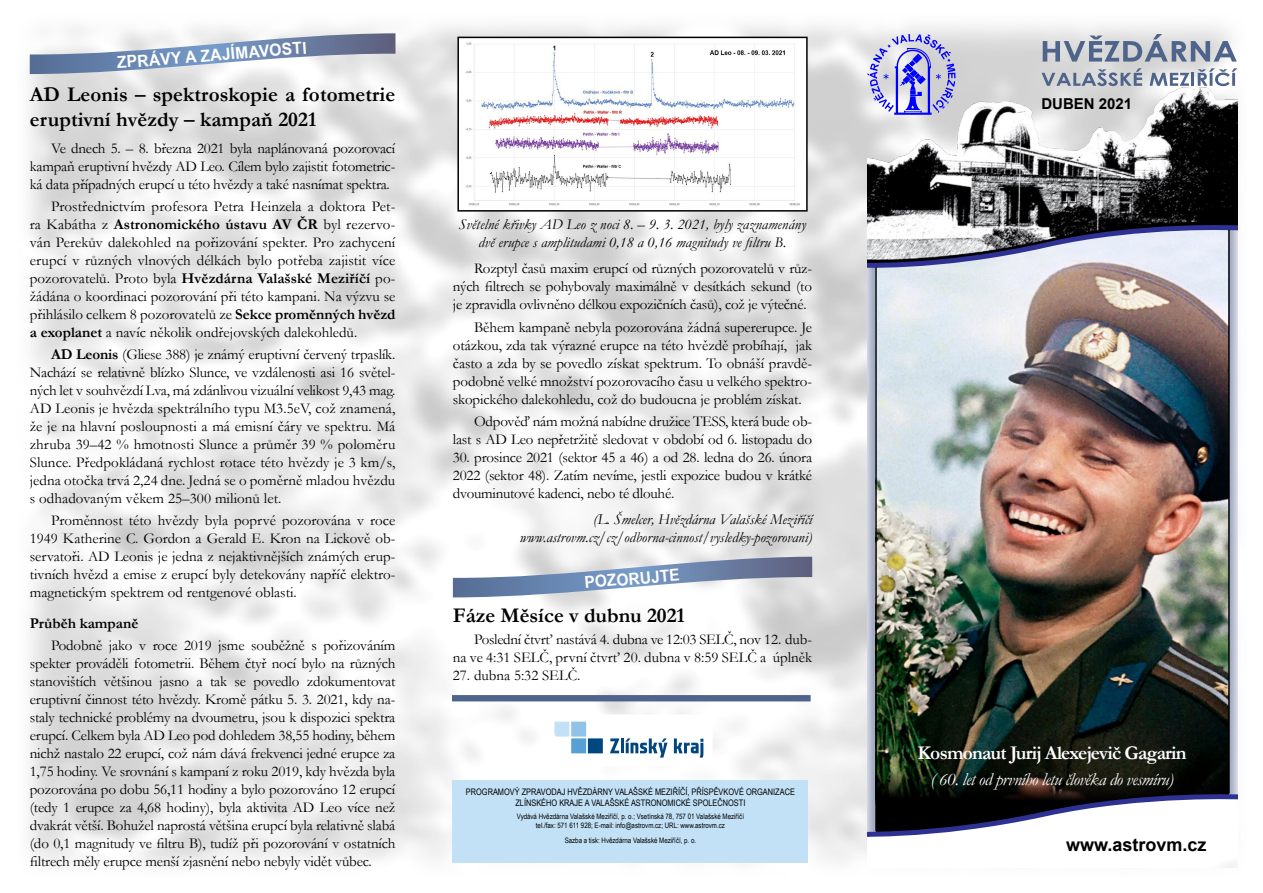
<style>
.page{position:relative;width:1263px;height:893px;background:#fff}
.page>*{position:absolute;margin:0;border:0;box-sizing:border-box;transform-origin:0 0}
.t1{font:700 21px/25.2px "Garamond";letter-spacing:.005em;color:#000}
.t2{font:700 19.5px "Garamond";letter-spacing:-.04em;color:#fff}
.t3{font:italic 18px "Garamond";letter-spacing:-.025em;color:#fff}
.t4{font:700 18px "Arial";color:#000}
.t5{font:700 16.5px "Arial Narrow";color:#fff;scale:1.16 1}
.t6{font:700 16.5px "Arial Narrow";color:#fff;scale:1.14 1}
.t7{font:15px/18px "Garamond";letter-spacing:-.015em;color:#000;text-align:justify}
.t8{font:italic 15px/18px "Garamond";letter-spacing:.005em;color:#000;text-align:right}
.t9{font:700 15px "Garamond";color:#000}
.t10{font:700 15px "Arial";color:#000}
.t11{font:9px/10.8px "Arial Narrow";color:#000;text-align:center}
.t12{font:7.5px/9px "Arial Narrow";color:#000;text-align:center}
.s1{font-weight:700}
</style>
<div class="page">
<img style="left:28px;top:25px;width:1210px;height:843px">
<img style="left:867px;top:270px;width:370px;height:517px">
<div style="left:549px;top:715px;width:163px;height:50px;background:#fff"></div>
<svg style="left:554px;top:722px;width:15px;height:15px"></svg>
<div style="left:571px;top:722px;width:15px;height:15px;background:#8fc3ea"></div>
<div style="left:571px;top:738px;width:15px;height:15px;background:#56a0d3"></div>
<div style="left:588px;top:738px;width:15px;height:15px;background:#00467f"></div>
<svg style="left:610px;top:738px;width:9px;height:15px"></svg>
<hr style="left:621px;top:738px;width:3px;height:15px;background:#00467f">
<svg style="left:625px;top:738px;width:42px;height:19px"></svg>
<svg style="left:674px;top:738px;width:29px;height:20px"></svg>
<div style="left:453px;top:780px;width:355px;height:83px;background:#c2e1f6"></div>
<div style="left:453px;top:695px;width:358px;height:6px;background:#4f648a"></div>
<svg style="left:453px;top:557px;width:359px;height:40px"></svg>
<img style="left:877px;top:270px;width:351px;height:488px">
<img style="left:867px;top:87px;width:370px;height:130px">
<svg style="left:867px;top:34px;width:88px;height:81px;background:#aeaee5"></svg>
<svg style="left:1043px;top:34px;width:194px;height:28px;background:#abb2c0"></svg>
<svg style="left:1041px;top:68px;width:101px;height:18px;background:#a9b0bd"></svg>
<svg style="left:1149px;top:68px;width:88px;height:18px"></svg>
<svg style="left:867px;top:217px;width:370px;height:53px;background:#a6a8b5"></svg>
<hr style="left:1228px;top:230px;width:2px;height:563px;background:#000">
<hr style="left:875px;top:267px;width:2px;height:564px;background:#000">
<svg style="left:876px;top:758px;width:352px;height:29px;background:#13190e"></svg>
<svg style="left:867px;top:787px;width:370px;height:80px"></svg>
<svg style="left:30px;top:33px;width:365px;height:41px"></svg>
<div style="left:458px;top:37px;width:349px;height:174px;background:#fff"></div>
<img style="left:465px;top:42px;width:335px;height:164px">
<div style="left:457px;top:37px;width:351px;height:175px;border:2px solid #000"></div>
<p class="t5" style="left:116px;top:50px;width:48px;rotate:-4deg">ZPRÁV</p>
<p class="t5" style="left:170px;top:46px;width:78px;rotate:-5deg">Y A ZAJÍMA</p>
<p class="t5" style="left:258px;top:39px;width:43px;rotate:-4deg">VOSTI</p>
<h1 class="t1" style="left:30px;top:82px;width:367px">AD Leonis – spektroskopie a fotometrie eruptivní hvězdy – kampaň 2021</h1>
<p class="t7" style="left:30px;top:139px;width:367px;text-indent:21px">Ve dnech 5. – 8. března 2021 byla naplánovaná pozorovací kampaň eruptivní hvězdy AD Leo. Cílem bylo zajistit fotometric&shy;ká data případných erupcí u této hvězdy a také nasnímat spektra.</p>
<p class="t7" style="left:30px;top:197px;width:367px;text-indent:21px">Prostřednictvím profesora Petra Heinzela a doktora Pet&shy;ra Kabátha z <span class="s1">Astronomického ústavu AV ČR</span> byl rezervo&shy;ván Perekův dalekohled na pořizování spekter. Pro zachycení erupcí v různých vlnových délkách bylo potřeba zajistit více pozorovatelů. Proto byla <span class="s1">Hvězdárna Valašské Meziříčí</span> po&shy;žádána o koordinaci pozorování při této kampani. Na výzvu se přihlásilo celkem 8 pozorovatelů ze <span class="s1">Sekce proměnných hvězd a exoplanet</span> a navíc několik ondřejovských dalekohledů.</p>
<p class="t7" style="left:30px;top:345px;width:367px;text-indent:21px"><span class="s1">AD Leonis</span> (Gliese 388) je známý eruptivní červený trpaslík.<br>Nachází se relativně blízko Slunce, ve vzdálenosti asi 16 světel&shy;ných let v souhvězdí Lva, má zdánlivou vizuální velikost 9,43 mag.<br>AD Leonis je hvězda spektrálního typu M3.5eV, což znamená, že je na hlavní posloupnosti a má emisní čáry ve spektru. Má zhruba 39–42 % hmotnosti Slunce a průměr 39 % poloměru Slunce. Předpokládaná rychlost rotace této hvězdy je 3 km/s, jedna otočka trvá 2,24 dne. Jedná se o poměrně mladou hvězdu s odhadovaným věkem 25–300 milionů let.</p>
<p class="t7" style="left:30px;top:511px;width:367px;text-indent:21px">Proměnnost této hvězdy byla poprvé pozorována v roce 1949 Katherine C. Gordon a Gerald E. Kron na Lickově ob&shy;servatoři. AD Leonis je jedna z nejaktivnějších známých erup&shy;tivních hvězd a emise z erupcí byly detekovány napříč elektro&shy;magnetickým spektrem od rentgenové oblasti.</p>
<p class="t9" style="left:30px;top:613px;width:110px">Průběh kampaně</p>
<p class="t7" style="left:30px;top:636px;width:367px;text-indent:21px">Podobně jako v roce 2019 jsme souběžně s pořizováním spekter prováděli fotometrii. Během čtyř nocí bylo na různých stanovištích většinou jasno a tak se povedlo zdokumentovat eruptivní činnost této hvězdy. Kromě pátku 5. 3. 2021, kdy na&shy;staly technické problémy na dvoumetru, jsou k dispozici spektra erupcí. Celkem byla AD Leo pod dohledem 38,55 hodiny, během nichž nastalo 22 erupcí, což nám dává frekvenci jedné erupce za 1,75 hodiny. Ve srovnání s kampaní z roku 2019, kdy hvězda byla pozorována po dobu 56,11 hodiny a bylo pozorováno 12 erupcí (tedy 1 erupce za 4,68 hodiny), byla aktivita AD Leo více než dvakrát větší. Bohužel naprostá většina erupcí byla relativně slabá (do 0,1 magnitudy ve filtru B), tudíž při pozorování v ostatních filtrech měly erupce menší zjasnění nebo nebyly vidět vůbec.</p>
<p class="t8" style="left:459px;top:215px;width:349px;text-align:center">Světelné křivky AD Leo z noci 8. – 9. 3. 2021, byly zaznamenány dvě erupce s amplitudami 0,18 a 0,16 magnitudy ve filtru B.</p>
<p class="t7" style="left:453px;top:259px;width:361px;text-indent:21px">Rozptyl časů maxim erupcí od různých pozorovatelů v růz&shy;ných filtrech se pohybovaly maximálně v desítkách sekund (to je zpravidla ovlivněno délkou expozičních časů), což je výtečné.</p>
<p class="t7" style="left:453px;top:318px;width:361px;text-indent:21px">Během kampaně nebyla pozorována žádná supererupce. Je otázkou, zda tak výrazné erupce na této hvězdě probíhají, jak často a zda by se povedlo získat spektrum. To obnáší pravdě&shy;podobně velké množství pozorovacího času u velkého spektro&shy;skopického dalekohledu, což do budoucna je problém získat.</p>
<p class="t7" style="left:453px;top:412px;width:361px;text-align:right">Odpověď nám možná nabídne družice TESS, která bude ob&shy;last s AD Leo nepřetržitě sledovat v období od 6. listopadu do</p>
<p class="t7" style="left:453px;top:448px;width:361px">30. prosince 2021 (sektor 45 a 46) a od 28. ledna do 26. února 2022 (sektor 48). Zatím nevíme, jestli expozice budou v krátké dvouminutové kadenci, nebo té dlouhé.</p>
<p class="t8" style="left:520px;top:510px;width:294px">(L. Šmelcer, Hvězdárna Valašské Meziříčí www.astrovm.cz/cz/odborna-cinnost/vysledky-pozorovani)</p>
<p class="t6" style="left:583px;top:570px;width:85px;rotate:-5deg">POZORUJTE</p>
<h1 class="t1" style="left:453px;top:603px;width:233px">Fáze Měsíce v dubnu 2021</h1>
<p class="t7" style="left:453px;top:630px;width:361px;text-align:right">Poslední čtvrť nastává 4. dubna ve 12:03 SELČ, nov 12. dub-<br>na ve 4:31 SELČ, první čtvrť 20. dubna v 8:59 SELČ a úplněk</p>
<p class="t7" style="left:453px;top:666px;width:129px">27. dubna 5:32 SELČ.</p>
<p class="t11" style="left:466px;top:786px;width:330px">PROGRAMOVÝ ZPRAVODAJ HVĚZDÁRNY VALAŠSKÉ MEZIŘÍČÍ, PŘÍSPĚVKOVÉ ORGANIZACE<br>ZLÍNSKÉHO KRAJE A VALAŠSKÉ ASTRONOMICKÉ SPOLEČNOSTI</p>
<p class="t12" style="left:517px;top:812px;width:229px">Vydává Hvězdárna Valašské Meziříčí, p. o.; Vsetínská 78, 757 01 Valašské Meziříčí tel./fax: 571 611 928; E-mail: info@astrovm.cz; URL: www.astrovm.cz</p>
<p class="t12" style="left:565px;top:836px;width:133px">Sazba a tisk: Hvězdárna Valašské Meziříčí, p. o.</p>
<p class="t10" style="left:1041px;top:93px;width:92px">DUBEN 2021</p>
<h2 class="t2" style="left:917px;top:739px;width:271px">Kosmonaut Jurij Alexejevič Gagarin</h2>
<p class="t3" style="left:930px;top:767px;width:245px">( 60. let od prvního letu člověka do vesmíru)</p>
<p class="t4" style="left:1066px;top:832px;width:142px">www.astrovm.cz</p>
</div>
